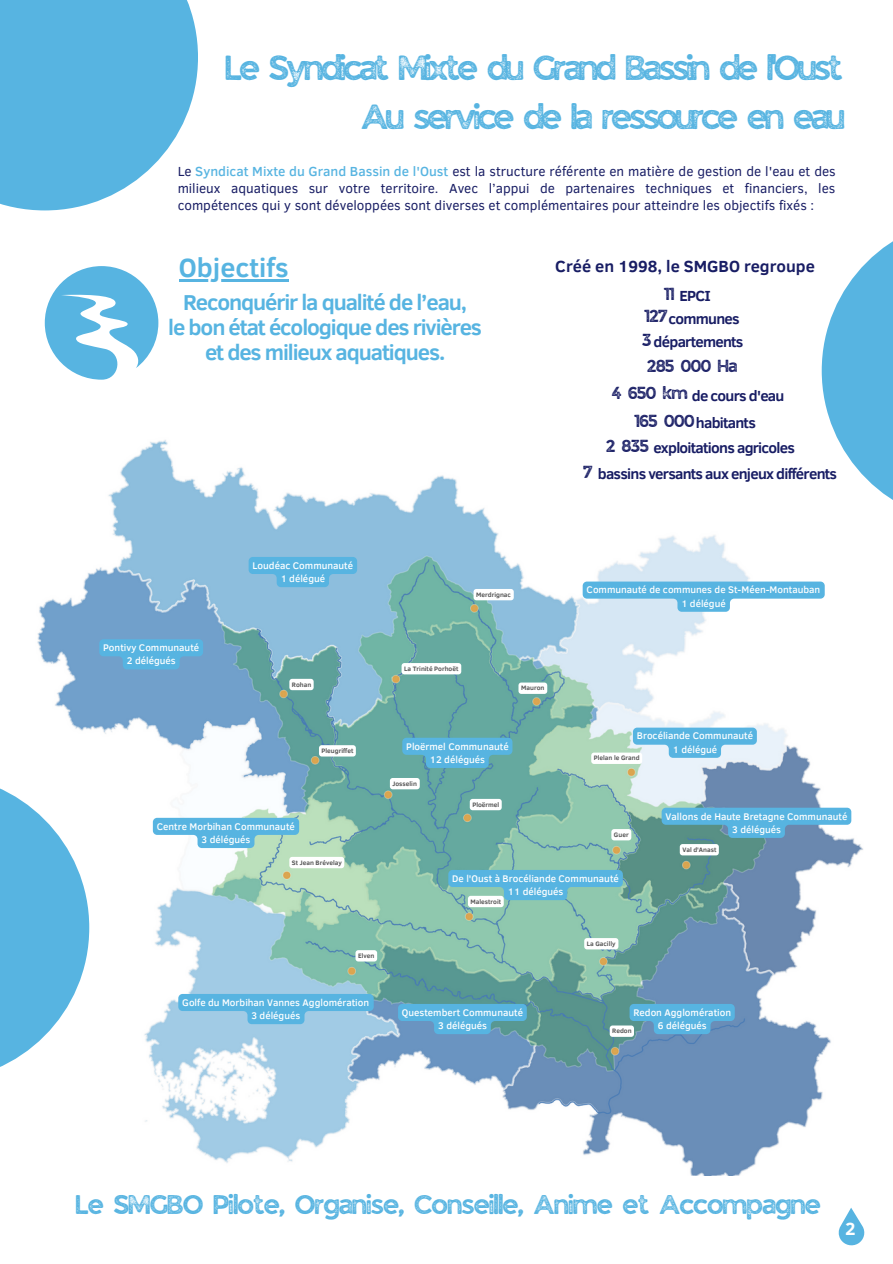
<style>
.page{position:relative;width:893px;height:1264px;background:#fff}
.page>*{position:absolute;margin:0;border:0;box-sizing:border-box;transform-origin:0 0}
.t1{font:33px "JA Jaya Giri Sans Rough";letter-spacing:-.14em;color:#57b4e1}
.t2{font:700 27px "Clear Sans";color:#57b4e1}
.t3{font:25.5px "JA Jaya Giri Sans Rough";letter-spacing:-.085em;color:#57b4e1}
.t4{font:700 22.05px "Clear Sans";letter-spacing:-.05em;color:#57b4e1}
.t5{font:700 18px "Clear Sans";color:#fff}
.t6{font:700 16.5px "Clear Sans";color:#181d64}
.t7{font:16.5px "JA Jaya Giri Sans Rough";letter-spacing:-.08em;color:#181d64}
.t8{font:700 15px "Clear Sans";letter-spacing:-.05em;color:#181d64}
.t9{font:13.5px/16.8px "Clear Sans";color:#181d64;text-align:justify}
.t10{font:500 9.9px "Clear Sans";color:#fff}
.t11{font:700 6.6px "Clear Sans";color:#545454}
.s1{font-weight:500;color:#57b4e1}
.s2{font-family:"JA Jaya Giri Sans Rough";font-weight:400;font-size:16.5px}
</style>
<div class="page">
<img style="left:37px;top:440px;width:826px;height:735px">
<svg style="left:469px;top:799px;width:32px;height:11px"></svg>
<svg style="left:679px;top:844px;width:39px;height:11px"></svg>
<svg style="left:584px;top:938px;width:34px;height:11px"></svg>
<div style="left:611px;top:829px;width:20px;height:11px;background:#fff;border-radius:3px"></div>
<div style="left:355px;top:950px;width:22px;height:11px;background:#fff;border-radius:3px"></div>
<svg style="left:289px;top:856px;width:55px;height:12px"></svg>
<svg style="left:390px;top:778px;width:29px;height:11px"></svg>
<svg style="left:319px;top:745px;width:37px;height:11px"></svg>
<svg style="left:289px;top:679px;width:24px;height:11px"></svg>
<svg style="left:401px;top:663px;width:60px;height:11px"></svg>
<svg style="left:473px;top:589px;width:40px;height:11px"></svg>
<svg style="left:518px;top:682px;width:29px;height:12px"></svg>
<svg style="left:248px;top:557px;width:109px;height:30px"></svg>
<svg style="left:582px;top:581px;width:242px;height:30px"></svg>
<svg style="left:99px;top:639px;width:104px;height:30px"></svg>
<svg style="left:591px;top:727px;width:165px;height:37px"></svg>
<svg style="left:398px;top:1003px;width:128px;height:31px"></svg>
<svg style="left:178px;top:993px;width:195px;height:31px"></svg>
<svg style="left:661px;top:807px;width:190px;height:31px"></svg>
<svg style="left:448px;top:870px;width:174px;height:37px"></svg>
<svg style="left:402px;top:737px;width:110px;height:31px"></svg>
<svg style="left:153px;top:817px;width:146px;height:31px"></svg>
<svg style="left:609px;top:1003px;width:125px;height:33px"></svg>
<svg style="left:45px;top:266px;width:113px;height:113px"></svg>
<hr style="left:179px;top:279px;width:109px;height:2px;background:#57b4e1">
<svg style="left:838px;top:1207px;width:27px;height:39px"></svg>
<div style="left:0;top:0;width:198px;height:210px;background:#57b4e1"></div>
<svg style="left:0;top:774px;width:89px;height:306px;fill:#57b4e1"></svg>
<svg style="left:821px;top:242px;width:71px;height:282px;fill:#57b4e1"></svg>
<p class="t1" style="left:226px;top:54px;width:621px">Le Syndicat Mixte du Grand Bassin de l'Oust</p>
<p class="t1" style="left:361px;top:103px;width:487px">Au service de la ressource en eau</p>
<p class="t9" style="left:178px;top:162px;width:659px">Le <span class="s1">Syndicat Mixte du Grand Bassin de l'Oust</span> est la structure référente en matière de gestion de l'eau et des milieux aquatiques sur votre territoire. Avec l’appui de partenaires techniques et financiers, les compétences qui y sont développées sont diverses et complémentaires pour atteindre les objectifs fixés :</p>
<p class="t2" style="left:179px;top:248px;width:111px">Objectifs</p>
<p class="t4" style="left:183px;top:286px;width:286px">Reconquérir la qualité de l’eau,</p>
<p class="t4" style="left:168px;top:311px;width:315px">le bon état écologique des rivières</p>
<p class="t4" style="left:205px;top:336px;width:242px">et des milieux aquatiques.</p>
<p class="t6" style="left:555px;top:254px;width:261px">Créé en 1998, le SMGBO regroupe</p>
<p class="t8" style="left:664px;top:285px;width:48px"><span class="s2">11</span> EPCI</p>
<p class="t8" style="left:644px;top:307px;width:97px"><span class="s2">127</span>communes</p>
<p class="t8" style="left:642px;top:331px;width:102px"><span class="s2">3</span>départements</p>
<p class="t7" style="left:647px;top:359px;width:92px">285 000 Ha</p>
<p class="t8" style="left:612px;top:384px;width:174px"><span class="s2">4 650 km</span> de cours d'eau</p>
<p class="t8" style="left:634px;top:411px;width:123px"><span class="s2">165 000</span>habitants</p>
<p class="t8" style="left:606px;top:436px;width:190px"><span class="s2">2 835</span> exploitations agricoles</p>
<p class="t8" style="left:583px;top:463px;width:255px"><span class="s2">7</span> bassins versants aux enjeux différents</p>
<p class="t10" style="left:103px;top:640px;width:97px">Pontivy Communauté</p>
<p class="t10" style="left:127px;top:653px;width:50px">2 délégués</p>
<p class="t10" style="left:252px;top:558px;width:102px">Loudéac Communauté</p>
<p class="t10" style="left:281px;top:571px;width:46px">1 délégué</p>
<p class="t11" style="left:292px;top:679px;width:21px">Rohan</p>
<p class="t11" style="left:321px;top:746px;width:33px">Pleugriffet</p>
<p class="t10" style="left:157px;top:819px;width:139px">Centre Morbihan Communauté</p>
<p class="t10" style="left:201px;top:832px;width:50px">3 délégués</p>
<p class="t11" style="left:292px;top:857px;width:51px">St Jean Brévelay</p>
<p class="t11" style="left:476px;top:589px;width:36px">Merdrignac</p>
<p class="t11" style="left:404px;top:663px;width:56px">La Trinité Porhoët</p>
<p class="t11" style="left:521px;top:683px;width:25px">Mauron</p>
<p class="t10" style="left:406px;top:739px;width:104px">Ploërmel Communauté</p>
<p class="t10" style="left:430px;top:752px;width:57px">12 délégués</p>
<p class="t11" style="left:392px;top:778px;width:26px">Josselin</p>
<p class="t11" style="left:472px;top:799px;width:28px">Ploërmel</p>
<p class="t10" style="left:586px;top:582px;width:235px">Communauté de communes de St-Méen-Montauban</p>
<p class="t10" style="left:681px;top:596px;width:46px">1 délégué</p>
<p class="t10" style="left:636px;top:728px;width:118px">Brocéliande Communauté</p>
<p class="t10" style="left:672px;top:742px;width:46px">1 délégué</p>
<p class="t11" style="left:593px;top:753px;width:47px">Plelan le Grand</p>
<p class="t11" style="left:614px;top:829px;width:16px">Guer</p>
<p class="t10" style="left:665px;top:808px;width:183px">Vallons de Haute Bretagne Communauté</p>
<p class="t10" style="left:732px;top:822px;width:50px">3 délégués</p>
<p class="t11" style="left:682px;top:844px;width:36px">Val d'Anast</p>
<p class="t10" style="left:452px;top:871px;width:168px">De l'Oust à Brocéliande Communauté</p>
<p class="t10" style="left:508px;top:884px;width:57px">11 délégués</p>
<p class="t11" style="left:358px;top:950px;width:18px">Elven</p>
<p class="t10" style="left:182px;top:995px;width:188px">Golfe du Morbihan Vannes Agglomération</p>
<p class="t10" style="left:251px;top:1008px;width:50px">3 délégués</p>
<p class="t11" style="left:470px;top:896px;width:32px">Malestroit</p>
<p class="t10" style="left:402px;top:1005px;width:123px">Questembert Communauté</p>
<p class="t10" style="left:438px;top:1018px;width:50px">3 délégués</p>
<p class="t11" style="left:586px;top:938px;width:30px">La Gacilly</p>
<p class="t10" style="left:633px;top:1005px;width:99px">Redon Agglomération</p>
<p class="t10" style="left:657px;top:1018px;width:50px">6 délégués</p>
<p class="t11" style="left:612px;top:1026px;width:21px">Redon</p>
<p class="t3" style="left:76px;top:1194px;width:748px">Le SMGBO Pilote, Organise, Conseille, Anime et Accompagne</p>
<p class="t5" style="left:845px;top:1215px;width:12px">2</p>
</div>
